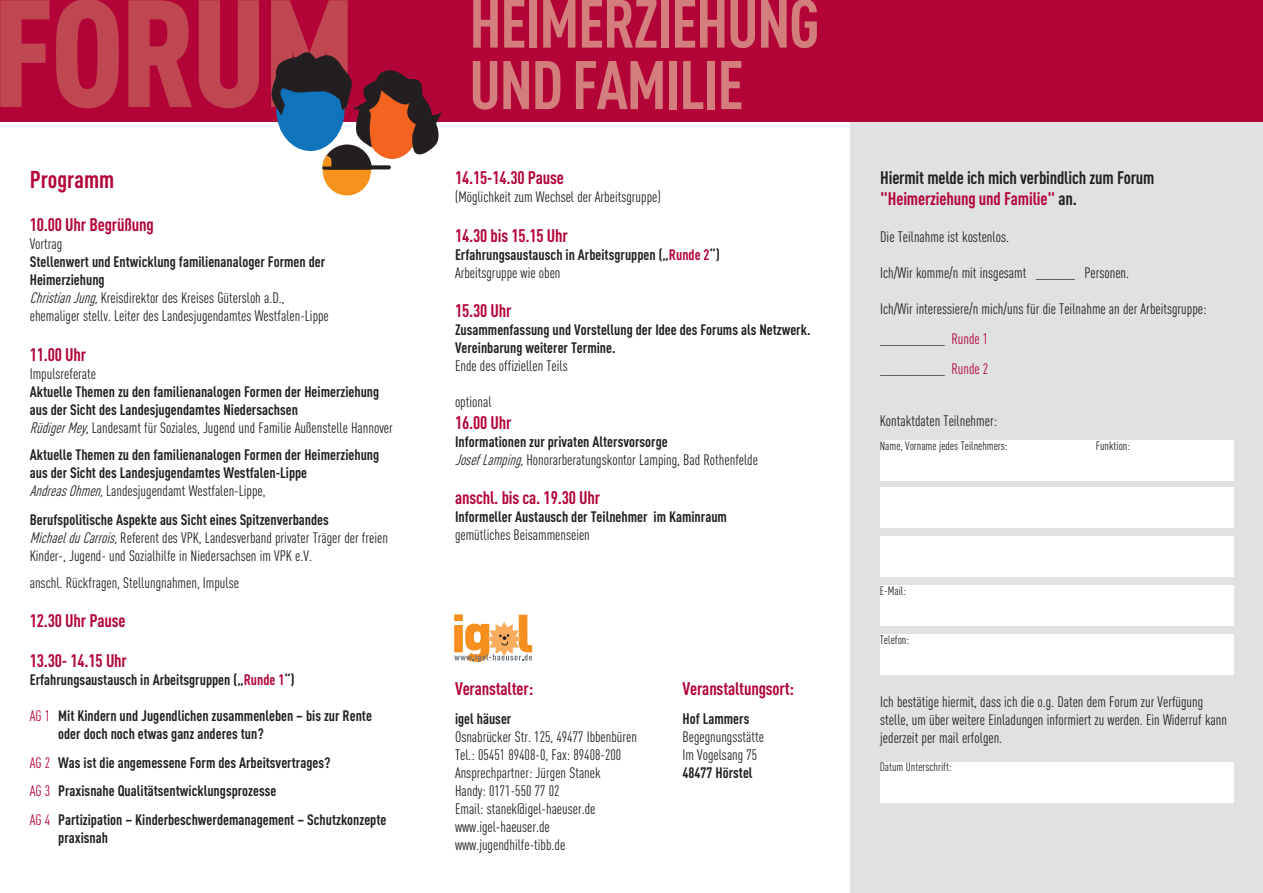
<style>
.page{position:relative;width:1263px;height:893px;background:#fff}
.page>*{position:absolute;margin:0;border:0;box-sizing:border-box;transform-origin:0 0}
.t1{font:900 150px "DIN Cond";letter-spacing:-.025em;color:#c04651}
.t2{font:700 67.5px/61.5px "DIN Cond";letter-spacing:-.025em;color:#d37e7c}
.t3{font:700 24px "DIN Cond";color:#b30437}
.t4{font:700 18px "DIN Cond";letter-spacing:-.01em;color:#b30437}
.t5{font:700 18px/21.6px "DIN Cond";letter-spacing:-.01em;color:#231f20}
.t6{font:15px/18px "DIN Cond";color:#231f20}
.t7{font:700 15px/18px "DIN Cond";color:#231f20}
.t8{font:12px "DIN Cond";color:#231f20}
.s1{font-weight:700}
.s2{font-style:italic}
.s3{font-weight:400;font-style:italic}
.s4{font-weight:400}
.s5{color:#b30437}
.s6{font-weight:400;color:#b30437}
</style>
<div class="page">
<div style="left:850px;top:0;width:413px;height:893px;background:#e0e1e3"></div>
<div style="left:0;top:0;width:1263px;height:121px;background:#b30437"></div>
<div style="left:880px;top:440px;width:353px;height:40px;background:#fff"></div>
<div style="left:880px;top:537px;width:353px;height:40px;background:#fff"></div>
<div style="left:880px;top:586px;width:353px;height:40px;background:#fff"></div>
<div style="left:880px;top:634px;width:353px;height:41px;background:#fff"></div>
<div style="left:880px;top:488px;width:353px;height:40px;background:#fff"></div>
<div style="left:880px;top:762px;width:353px;height:40px;background:#fff"></div>
<svg style="left:454px;top:614px;width:78px;height:48px"></svg>
<div style="left:323px;top:146px;width:48px;height:49px;background:#f7931d;border-radius:50%"></div>
<svg style="left:271px;top:52px;width:173px;height:118px"></svg>
<h1 class="t1" style="left:-8px;top:-40px;width:365px">FORUM</h1>
<h3 class="t3" style="left:30px;top:165px;width:86px">Programm</h3>
<p class="t4" style="left:30px;top:214px;width:125px">10.00 Uhr Begrüßung</p>
<p class="t6" style="left:30px;top:235px;width:34px">Vortrag</p>
<p class="t6" style="left:30px;top:253px;width:301px"><span class="s1">Stellenwert und Entwicklung familienanaloger Formen der Heimerziehung<br></span><span class="s2">ChristianJung,</span>Kreisdirektor des Kreises Gütersloh a.D., ehemaliger stellv. Leiter des Landesjugendamtes Westfalen-Lippe</p>
<p class="t4" style="left:30px;top:343px;width:58px">11.00 Uhr</p>
<p class="t6" style="left:30px;top:364px;width:68px">Impulsreferate</p>
<p class="t7" style="left:30px;top:382px;width:365px">Aktuelle Themen zu den familienanalogen Formen der Heimerziehung aus der Sicht des Landesjugendamtes Niedersachsen<br><span class="s3">RüdigerMey,</span><span class="s4">Landesamt für Soziales, Jugend und Familie Außenstelle Hannover</span></p>
<p class="t7" style="left:30px;top:445px;width:351px">Aktuelle Themen zu den familienanalogen Formen der Heimerziehung aus der Sicht des Landesjugendamtes Westfalen-Lippe<br><span class="s3">AndreasOhmen,</span><span class="s4">Landesjugendamt Westfalen-Lippe,</span></p>
<p class="t6" style="left:30px;top:510px;width:360px"><span class="s1">Berufspolitische Aspekte aus Sicht eines Spitzenverbandes<br></span><span class="s2">MichaelduCarrois,</span>Referent des VPK, Landesverband privater Träger der freien<br>Kinder-, Jugend- und Sozialhilfe in Niedersachsen im VPK e.V.</p>
<p class="t6" style="left:30px;top:573px;width:211px">anschl. Rückfragen, Stellungnahmen, Impulse</p>
<p class="t4" style="left:30px;top:610px;width:97px">12.30 Uhr Pause</p>
<p class="t4" style="left:30px;top:649px;width:99px">13.30- 14.15 Uhr</p>
<p class="t7" style="left:30px;top:670px;width:266px">Erfahrungsaustausch in Arbeitsgruppen („<span class="s5">Runde 1</span>“)</p>
<p class="t7" style="left:58px;top:706px;width:315px;text-indent:-28px"><span class="s6">AG 1</span> Mit Kindern und Jugendlichen zusammenleben – bis zur Rente oder doch noch etwas ganz anderes tun?</p>
<p class="t7" style="left:30px;top:747px;width:358px;line-height:28.8px"><span class="s6">AG 2</span> Was ist die angemessene Form des Arbeitsvertrages?<br><span class="s6">AG 3</span> Praxisnahe Qualitätsentwicklungsprozesse<br><span class="s6">AG 4</span> Partizipation – Kinderbeschwerdemanagement – Schutzkonzepte</p>
<p class="t7" style="left:58px;top:828px;width:51px">praxisnah</p>
<h2 class="t2" style="left:469px;top:-9px;width:352px">HEIMERZIEHUNG<br>UND FAMILIE</h2>
<p class="t4" style="left:455px;top:167px;width:111px">14.15-14.30 Pause</p>
<p class="t6" style="left:455px;top:187px;width:207px">(Möglichkeit zum Wechsel der Arbeitsgruppe)</p>
<p class="t4" style="left:455px;top:224px;width:114px">14.30 bis 15.15 Uhr</p>
<p class="t7" style="left:455px;top:245px;width:266px">Erfahrungsaustausch in Arbeitsgruppen („<span class="s5">Runde 2</span>“)<br><span class="s4">Arbeitsgruppe wie oben</span></p>
<p class="t4" style="left:455px;top:300px;width:58px">15.30 Uhr</p>
<p class="t7" style="left:455px;top:320px;width:357px">Zusammenfassung und Vorstellung der Idee des Forums als Netzwerk.<br>Vereinbarung weiterer Termine.</p>
<p class="t6" style="left:455px;top:357px;width:114px">Ende des offiziellen Teils</p>
<p class="t6" style="left:455px;top:393px;width:38px">optional</p>
<p class="t4" style="left:455px;top:411px;width:58px">16.00 Uhr</p>
<p class="t6" style="left:455px;top:432px;width:304px"><span class="s1">Informationen zur privaten Altersvorsorge<br></span><span class="s2">JosefLamping,</span>Honorarberatungskontor Lamping, Bad Rothenfelde</p>
<p class="t4" style="left:455px;top:487px;width:147px">anschl. bis ca. 19.30 Uhr</p>
<p class="t7" style="left:455px;top:507px;width:273px">Informeller Austausch der Teilnehmer im Kaminraum</p>
<p class="t6" style="left:455px;top:526px;width:136px">gemütliches Beisammenseien</p>
<p class="t4" style="left:455px;top:678px;width:80px">Veranstalter:</p>
<p class="t7" style="left:455px;top:709px;width:58px">igel häuser</p>
<p class="t6" style="left:455px;top:728px;width:184px">Osnabrücker Str. 125, 49477 Ibbenbüren<br>Tel.: 05451 89408-0, Fax: 89408-200<br>Ansprechpartner: Jürgen Stanek<br>Handy: 0171-550 77 02<br>Email: stanek@igel-haeuser.de www.igel-haeuser.de www.jugendhilfe-tibb.de</p>
<p class="t4" style="left:682px;top:678px;width:113px">Veranstaltungsort:</p>
<p class="t7" style="left:682px;top:709px;width:68px">Hof Lammers</p>
<p class="t6" style="left:682px;top:728px;width:83px">Begegnungsstätte<br>Im Vogelsang 75</p>
<p class="t7" style="left:682px;top:763px;width:72px">48477 Hörstel</p>
<p class="t5" style="left:880px;top:166px;width:276px">Hiermit melde ich mich verbindlich zum Forum <span class="s5">"Heimerziehung und Familie"</span> an.</p>
<p class="t6" style="left:880px;top:227px;width:130px">Die Teilnahme ist kostenlos.</p>
<p class="t6" style="left:880px;top:263px;width:250px">Ich/Wir komme/n mit insgesamt ______ Personen.</p>
<p class="t6" style="left:880px;top:293px;width:328px;line-height:30px">Ich/Wir interessiere/n mich/uns für die Teilnahme an der Arbeitsgruppe: __________ <span class="s5">Runde 1<br></span>__________ <span class="s5">Runde 2</span></p>
<p class="t6" style="left:880px;top:412px;width:119px">Kontaktdaten Teilnehmer:</p>
<p class="t8" style="left:880px;top:438px;width:129px">Name, Vorname jedes Teilnehmers:</p>
<p class="t8" style="left:1096px;top:438px;width:36px">Funktion:</p>
<p class="t8" style="left:880px;top:584px;width:28px">E-Mail:</p>
<p class="t8" style="left:880px;top:633px;width:31px">Telefon:</p>
<p class="t6" style="left:880px;top:693px;width:348px">Ich bestätige hiermit, dass ich die o.g. Daten dem Forum zur Verfügung stelle, um über weitere Einladungen informiert zu werden. Ein Widerruf kann jederzeit per mail erfolgen.</p>
<p class="t8" style="left:880px;top:760px;width:73px">Datum Unterschrift:</p>
</div>
